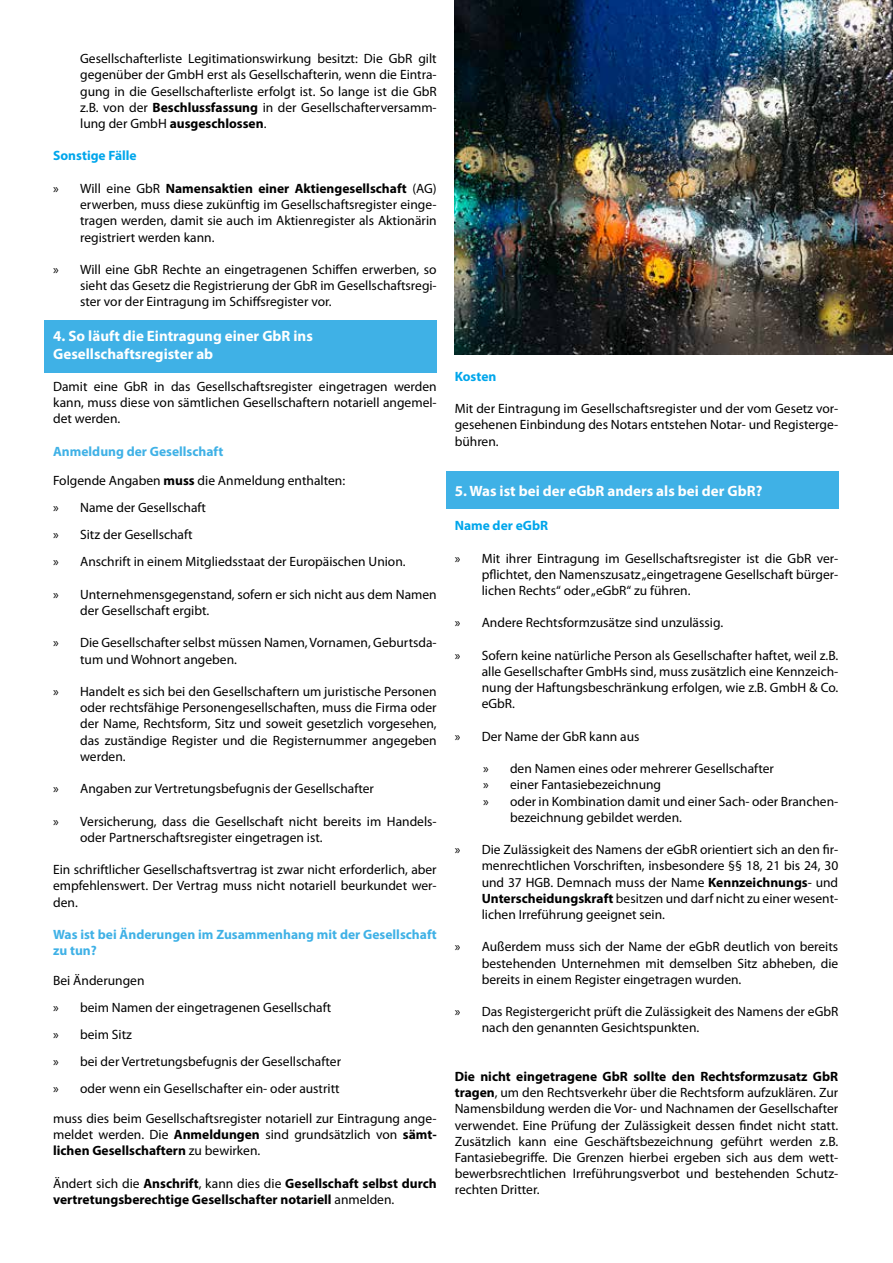
<style>
.page{position:relative;width:893px;height:1263px;background:#fff}
.page>*{position:absolute;margin:0;border:0;box-sizing:border-box;transform-origin:0 0}
.t1{font:700 15px/18px "Myriad Pro";color:#fff}
.t2{font:13.5px/16.2px "Myriad Pro";color:#000;text-align:justify}
.t3{font:700 13.5px/16.2px "Myriad Pro";color:#000}
.t4{font:700 13.5px/16.2px "Myriad Pro";color:#3fb1e6}
.t5{font:700 13.5px "Myriad Pro";color:#00a6eb}
.s1{font-weight:700}
.s2{font-weight:700;color:#3fb1e6}
.s3{font-weight:400}
</style>
<div class="page">
<div style="left:446px;top:471px;width:393px;height:38px;background:#3fb1e6"></div>
<div style="left:44px;top:320px;width:393px;height:52px;background:#3fb1e6"></div>
<img style="left:455px;top:0;width:438px;height:354px">
<p class="t2" style="left:80px;top:50px;width:358px">Gesellschafterliste Legitimationswirkung besitzt: Die GbR gilt gegenüber der GmbH erst als Gesellschafterin, wenn die Eintra&shy;gung in die Gesellschafterliste erfolgt ist. So lange ist die GbR z.B. von der <span class="s1">Beschlussfassung</span> in der Gesellschafterversamm&shy;lung der GmbH <span class="s1">ausgeschlossen</span>.</p>
<p class="t5" style="left:53px;top:147px;width:85px">Sonstige Fälle</p>
<p class="t2" style="left:80px;top:180px;width:358px;text-indent:-27px">» Will eine GbR <span class="s1">Namensaktien einer Aktiengesellschaft</span> (AG) erwerben, muss diese zukünftig im Gesellschaftsregister einge&shy;tragen werden, damit sie auch im Aktienregister als Aktionärin registriert werden kann.</p>
<p class="t2" style="left:80px;top:261px;width:358px;text-indent:-27px">» Will eine GbR Rechte an eingetragenen Schiffen erwerben, so sieht das Gesetz die Registrierung der GbR im Gesellschaftsregi&shy;ster vor der Eintragung im Schiffsregister vor.</p>
<p class="t1" style="left:53px;top:326px;width:261px">4. So läuft die Eintragung einer GbR ins<br>Gesellschaftsregister ab</p>
<p class="t2" style="left:53px;top:378px;width:385px">Damit eine GbR in das Gesellschaftsregister eingetragen werden kann, muss diese von sämtlichen Gesellschaftern notariell angemel&shy;det werden.</p>
<p class="t2" style="left:53px;top:436px;width:293px;line-height:29.7px"><span class="s2">Anmeldung der Gesellschaft<br></span>Folgende Angaben <span class="s1">muss</span> die Anmeldung enthalten:</p>
<p class="t2" style="left:53px;top:494px;width:354px;line-height:27px;text-align:left">» Name der Gesellschaft<br>» Sitz der Gesellschaft<br>» Anschrift in einem Mitgliedsstaat der Europäischen Union.</p>
<p class="t2" style="left:80px;top:586px;width:358px;text-indent:-27px">» Unternehmensgegenstand, sofern er sich nicht aus dem Namen der Gesellschaft ergibt.</p>
<p class="t2" style="left:80px;top:635px;width:358px;text-indent:-27px">» Die Gesellschafter selbst müssen Namen, Vornamen, Geburtsda&shy;tum und Wohnort angeben.</p>
<p class="t2" style="left:80px;top:683px;width:358px;text-indent:-27px">» Handelt es sich bei den Gesellschaftern um juristische Personen oder rechtsfähige Personengesellschaften, muss die Firma oder der Name, Rechtsform, Sitz und soweit gesetzlich vorgesehen, das zuständige Register und die Registernummer angegeben werden.</p>
<p class="t2" style="left:53px;top:780px;width:322px">» Angaben zur Vertretungsbefugnis der Gesellschafter</p>
<p class="t2" style="left:80px;top:813px;width:358px;text-indent:-27px">» Versicherung, dass die Gesellschaft nicht bereits im Handels&shy;oder Partnerschaftsregister eingetragen ist.</p>
<p class="t2" style="left:53px;top:861px;width:385px">Ein schriftlicher Gesellschaftsvertrag ist zwar nicht erforderlich, aber empfehlenswert. Der Vertrag muss nicht notariell beurkundet wer&shy;den.</p>
<p class="t4" style="left:53px;top:926px;width:385px">Was ist bei Änderungen im Zusammenhang mit der Gesellschaft zu tun?</p>
<p class="t2" style="left:53px;top:967px;width:289px;line-height:27px;text-align:left">Bei Änderungen<br>» beim Namen der eingetragenen Gesellschaft<br>» beim Sitz<br>» bei der Vertretungsbefugnis der Gesellschafter » oder wenn ein Gesellschafter ein- oder austritt</p>
<p class="t2" style="left:53px;top:1110px;width:385px">muss dies beim Gesellschaftsregister notariell zur Eintragung ange&shy;meldet werden. Die <span class="s1">Anmeldungen</span> sind grundsätzlich von <span class="s1">sämt&shy;lichen Gesellschaftern</span> zu bewirken.</p>
<p class="t3" style="left:53px;top:1174px;width:385px"><span class="s3">Ändert sich die</span> Anschrift<span class="s3">, kann dies die</span> Gesellschaft selbst durch vertretungsberechtige Gesellschafter notariell <span class="s3">anmelden.</span></p>
<p class="t5" style="left:455px;top:367px;width:43px">Kosten</p>
<p class="t2" style="left:455px;top:400px;width:385px">Mit der Eintragung im Gesellschaftsregister und der vom Gesetz vor&shy;gesehenen Einbindung des Notars entstehen Notar- und Registerge&shy;bühren.</p>
<p class="t1" style="left:455px;top:481px;width:309px">5. Was ist bei der eGbR anders als bei der GbR?</p>
<p class="t5" style="left:455px;top:517px;width:95px">Name der eGbR</p>
<p class="t2" style="left:482px;top:550px;width:358px;text-indent:-27px">» Mit ihrer Eintragung im Gesellschaftsregister ist die GbR ver&shy;pflichtet, den Namenszusatz „eingetragene Gesellschaft bürger&shy;lichen Rechts“ oder „eGbR“ zu führen.</p>
<p class="t2" style="left:455px;top:614px;width:270px">» Andere Rechtsformzusätze sind unzulässig.</p>
<p class="t2" style="left:482px;top:647px;width:358px;text-indent:-27px">» Sofern keine natürliche Person als Gesellschafter haftet, weil z.B. alle Gesellschafter GmbHs sind, muss zusätzlich eine Kennzeich&shy;nung der Haftungsbeschränkung erfolgen, wie z.B. GmbH &amp; Co. eGbR.</p>
<p class="t2" style="left:455px;top:728px;width:186px">» Der Name der GbR kann aus</p>
<p class="t2" style="left:483px;top:760px;width:292px">» den Namen eines oder mehrerer Gesellschafter</p>
<p class="t2" style="left:483px;top:776px;width:180px">» einer Fantasiebezeichnung</p>
<p class="t2" style="left:483px;top:793px;width:357px">» oder in Kombination damit und einer Sach- oder Branchen-</p>
<p class="t2" style="left:510px;top:809px;width:173px">bezeichnung gebildet werden.</p>
<p class="t2" style="left:482px;top:841px;width:358px;text-indent:-27px">» Die Zulässigkeit des Namens der eGbR orientiert sich an den fir&shy;menrechtlichen Vorschriften, insbesondere §§ 18, 21 bis 24, 30 und 37 HGB. Demnach muss der Name <span class="s1">Kennzeichnungs</span>- und <span class="s1">Unterscheidungskraft</span> besitzen und darf nicht zu einer wesent&shy;lichen Irreführung geeignet sein.</p>
<p class="t2" style="left:482px;top:938px;width:358px;text-indent:-27px">» Außerdem muss sich der Name der eGbR deutlich von bereits bestehenden Unternehmen mit demselben Sitz abheben, die bereits in einem Register eingetragen wurden.</p>
<p class="t2" style="left:482px;top:1003px;width:358px;text-indent:-27px">» Das Registergericht prüft die Zulässigkeit des Namens der eGbR nach den genannten Gesichtspunkten.</p>
<p class="t2" style="left:455px;top:1068px;width:385px"><span class="s1">Die nicht eingetragene GbR sollte den Rechtsformzusatz GbR tragen</span>, um den Rechtsverkehr über die Rechtsform aufzuklären. Zur Namensbildung werden die Vor- und Nachnamen der Gesellschafter verwendet. Eine Prüfung der Zulässigkeit dessen findet nicht statt.<br>Zusätzlich kann eine Geschäftsbezeichnung geführt werden z.B.<br>Fantasiebegriffe. Die Grenzen hierbei ergeben sich aus dem wett&shy;bewerbsrechtlichen Irreführungsverbot und bestehenden Schutz&shy;rechten Dritter.</p>
</div>
